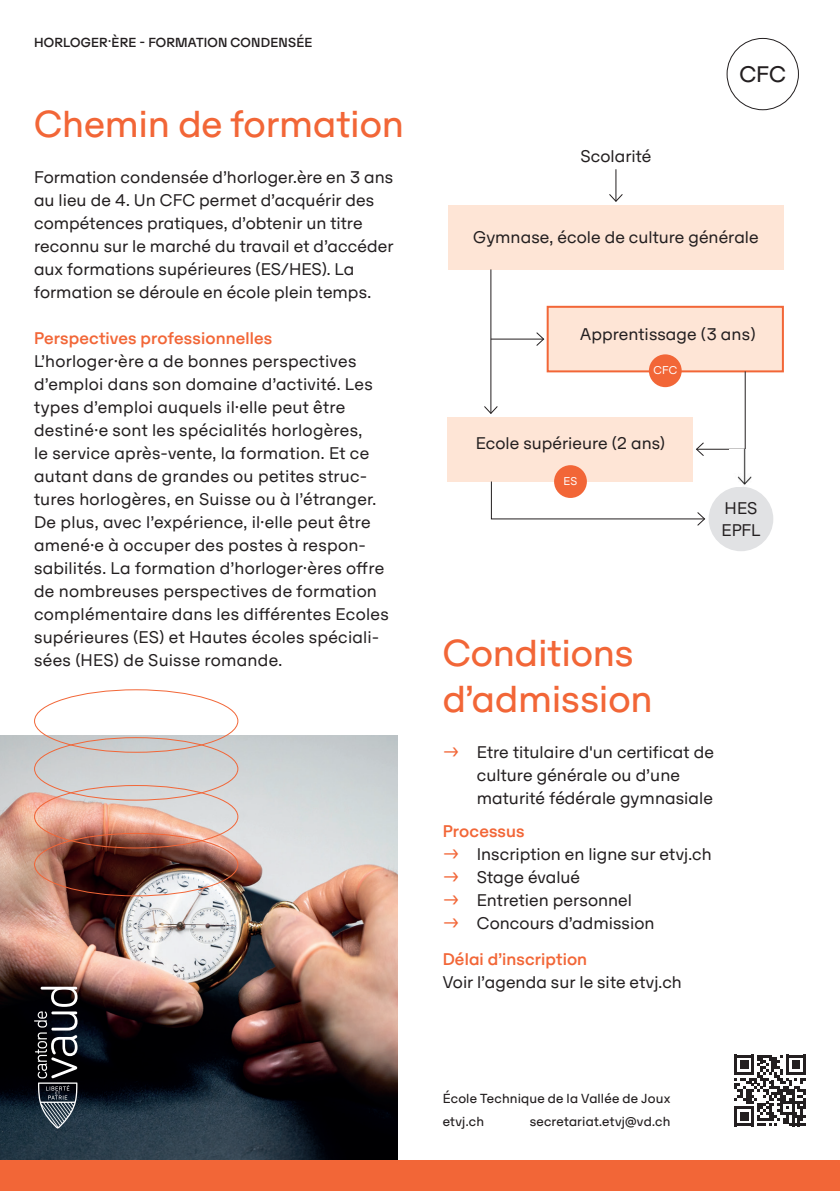
<style>
.page{position:relative;width:840px;height:1191px;background:#fff}
.page>*{position:absolute;margin:0;border:0;box-sizing:border-box;transform-origin:0 0}
.t1{font:40px/46px "Sono";letter-spacing:-.005em;color:#f26637}
.t2{font:24px "Sono";color:#231f20}
.t3{font:18px/23px "Sono";letter-spacing:.01em;color:#231f20}
.t4{font:500 18px "Sono";letter-spacing:.01em;color:#f26637}
.t5{font:14px/23px "Sono";letter-spacing:.015em;color:#231f20;text-align:right}
.t6{font:500 14px "Sono";letter-spacing:.015em;color:#231f20}
.t7{font:12px "Sono";color:#fff}
.s1{font-weight:500;color:#f26637}
.s2{font-style:inherit}
.s3{color:#f26637}
</style>
<div class="page">
<img style="left:0;top:735px;width:397px;height:425px">
<div style="left:0;top:1160px;width:839px;height:31px;background:#f26637"></div>
<svg style="left:734px;top:1054px;width:71px;height:72px"></svg>
<svg style="left:34px;top:986px;width:43px;height:142px;background:#40444a"></svg>
<div style="left:726px;top:38px;width:72px;height:72px;border:1px solid #231f20;border-radius:50%"></div>
<div style="left:447px;top:205px;width:336px;height:64px;background:#fee5d6"></div>
<div style="left:546px;top:306px;width:237px;height:66px;background:#fee5d6;border:2px solid #f26637"></div>
<div style="left:447px;top:417px;width:245px;height:64px;background:#fee5d6"></div>
<hr style="left:490px;top:338px;width:53px;height:1px;background:#231f20">
<svg style="left:535px;top:332px;width:9px;height:14px"></svg>
<hr style="left:490px;top:269px;width:1px;height:144px;background:#231f20">
<svg style="left:484px;top:405px;width:14px;height:9px"></svg>
<hr style="left:615px;top:169px;width:1px;height:32px;background:#231f20">
<svg style="left:609px;top:193px;width:14px;height:9px"></svg>
<div style="left:648px;top:354px;width:33px;height:33px;background:#f26637;border-radius:50%"></div>
<div style="left:708px;top:486px;width:64px;height:65px;background:#e1e2e4;border-radius:50%"></div>
<div style="left:553px;top:465px;width:33px;height:33px;background:#f26637;border-radius:50%"></div>
<svg style="left:490px;top:480px;width:215px;height:46px"></svg>
<svg style="left:694px;top:370px;width:51px;height:86px"></svg>
<img style="left:729px;top:450px;width:23px;height:35px">
<p class="t6" style="left:34px;top:33px;width:280px">Horloger·ère - FORMATION CONDENSÉE</p>
<h1 class="t1" style="left:34px;top:100px;width:371px">Chemin de formation</h1>
<p class="t3" style="left:34px;top:165px;width:361px">Formation condensée d’horloger.ère en 3 ans au lieu de 4. Un CFC permet d’acquérir des compétences pratiques, d’obtenir un titre reconnu sur le marché du travail et d’accéder aux formations supérieures (ES/HES). La formation se déroule en école plein temps.</p>
<p class="t3" style="left:34px;top:326px;width:356px"><span class="s1">Perspectives professionnelles<br></span>L’horloger<span class="s2">·</span>ère a de bonnes perspectives d’emploi dans son domaine d’activité. Les types d’emploi auquels il<span class="s2">·</span>elle peut être destiné<span class="s2">·</span>e sont les spécialités horlogères,<br>le service après-vente, la formation. Et ce autant dans de grandes ou petites struc&shy;tures horlogères, en Suisse ou à l’étranger.<br>De plus, avec l’expérience, il<span class="s2">·</span>elle peut être amené<span class="s2">·</span>e à occuper des postes à respon&shy;sabilités. La formation d’horloger<span class="s2">·</span>ères offre de nombreuses perspectives de formation complémentaire dans les différentes Ecoles supérieures (ES) et Hautes écoles spéciali&shy;sées (HES) de Suisse romande.</p>
<p class="t3" style="left:580px;top:144px;width:72px">Scolarité</p>
<h2 class="t2" style="left:739px;top:59px;width:48px">CFC</h2>
<p class="t3" style="left:473px;top:225px;width:287px">Gymnase, école de culture générale</p>
<p class="t3" style="left:580px;top:322px;width:177px">Apprentissage (3 ans)</p>
<p class="t7" style="left:653px;top:363px;width:25px">CFC</p>
<p class="t3" style="left:475px;top:431px;width:191px">Ecole supérieure (2 ans)</p>
<p class="t7" style="left:563px;top:473px;width:15px">ES</p>
<p class="t3" style="left:721px;top:497px;width:40px;line-height:21.6px">HES<br>EPFL</p>
<h1 class="t1" style="left:442px;top:629px;width:211px">Conditions d’admission</h1>
<p class="t3" style="left:476px;top:740px;width:238px;text-indent:-34px"><span class="s3">→</span> Etre titulaire d'un certificat de culture générale ou d’une maturité fédérale gymnasiale</p>
<p class="t4" style="left:442px;top:820px;width:83px">Processus</p>
<p class="t3" style="left:442px;top:842px;width:270px"><span class="s3">→</span> Inscription en ligne sur etvj.ch</p>
<p class="t3" style="left:442px;top:865px;width:139px"><span class="s3">→</span> Stage évalué</p>
<p class="t3" style="left:442px;top:888px;width:191px"><span class="s3">→</span> Entretien personnel</p>
<p class="t3" style="left:442px;top:905px;width:213px;line-height:36px"><span class="s3">→</span> Concours d’admission<br><span class="s1">Délai d’inscription</span></p>
<p class="t3" style="left:442px;top:970px;width:240px">Voir l’agenda sur le site etvj.ch</p>
<p class="t5" style="left:442px;top:1087px;width:229px">École Technique de la Vallée de Joux secretariat.etvj@vd.ch</p>
<p class="t5" style="left:442px;top:1110px;width:43px">etvj.ch</p>
</div>
